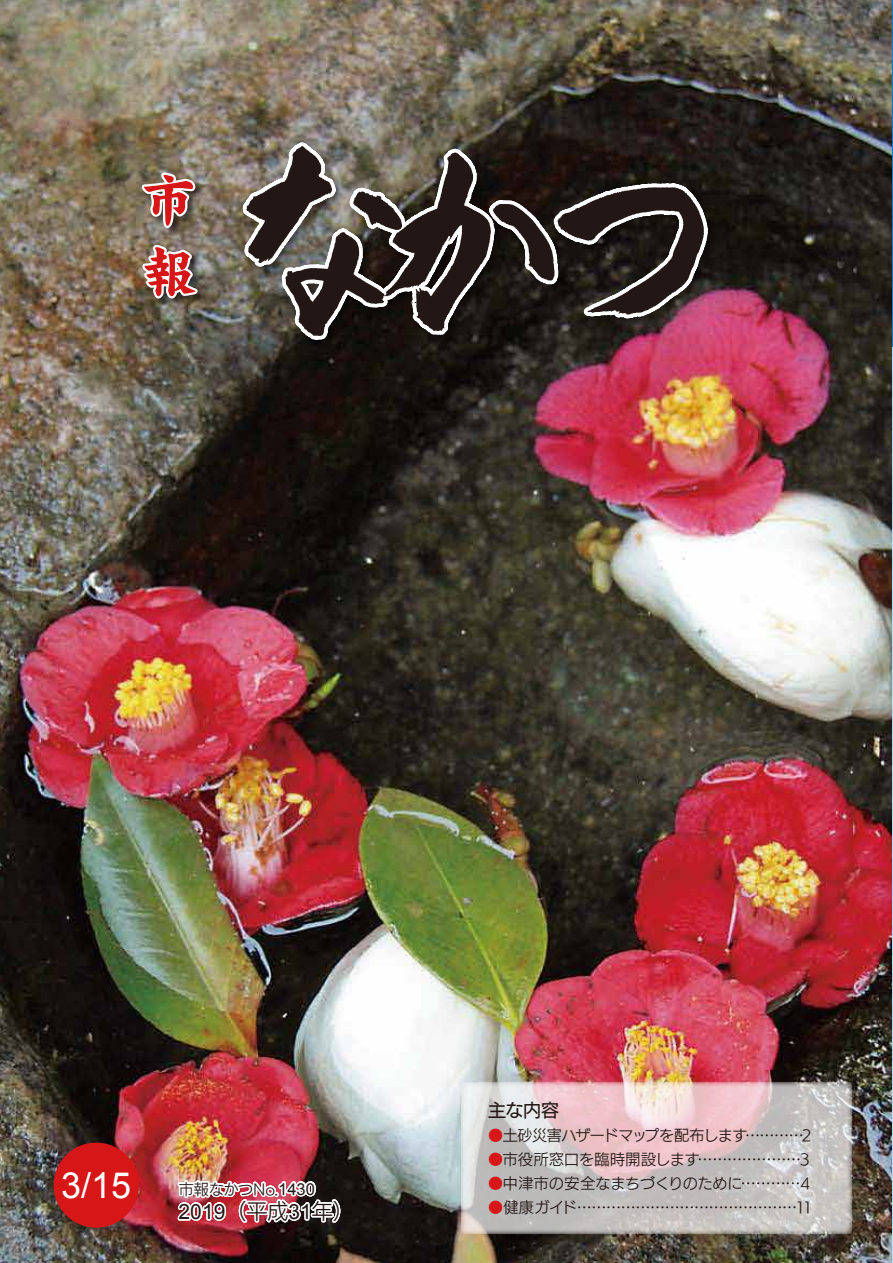
<style>
.page{position:relative;width:893px;height:1263px;background:#fff}
.page>*{position:absolute;margin:0;border:0;box-sizing:border-box;transform-origin:0 0}
.t1{font:36px "Arial";color:#fff}
.t2{font:21px "Arial";color:#221714}
.t3{font:18px "UD Kakugo Large Pr 6 M";color:#221714}
.t4{font:15px "UD Kakugo Large Pr 6 R";letter-spacing:-.005em;color:#221714}
.t5{font:15px "UD Kakugo Large Pr 6 R";letter-spacing:-.03em;color:#221714}
.t6{font:15px "UD Kakugo Large Pr 6 R";letter-spacing:.02em;color:#221714}
.s1{font-family:"Arial";font-size:16.5px}
.s2{font-family:"UD Kakugo Large Pr 6 R"}
.s3{color:#d71618}
</style>
<div class="page">
<img style="left:0;top:0;width:893px;height:1263px">
<svg style="left:461px;top:1082px;width:391px;height:152px;background:#d2c5c6"></svg>
<div style="left:54px;top:1142px;width:85px;height:85px;background:#d71618;border-radius:50%"></div>
<img style="left:176px;top:1176px;width:166px;height:50px">
<img style="left:140px;top:170px;width:69px;height:140px">
<svg style="left:140px;top:170px;width:58px;height:60px;background:#a77169"></svg>
<img style="left:140px;top:243px;width:60px;height:119px">
<img style="left:234px;top:134px;width:491px;height:223px">
<img style="left:237px;top:67px;width:474px;height:345px">
<h1 class="t1" style="left:61px;top:1162px;width:72px">3/15</h1>
<p class="t4" style="left:179px;top:1181px;width:138px">市報なかつNo.<span class="s1">1430</span></p>
<h2 class="t2" style="left:179px;top:1198px;width:177px">2019<span class="s2">（平成</span>31<span class="s2">年）</span></h2>
<p class="t3" style="left:488px;top:1100px;width:73px">主な内容</p>
<p class="t5" style="left:488px;top:1127px;width:325px"><span class="s3">●</span>土砂災害ハザードマップを配布します…………2</p>
<p class="t6" style="left:488px;top:1151px;width:323px"><span class="s3">●</span>市役所窓口を臨時開設します…………………3</p>
<p class="t4" style="left:488px;top:1175px;width:324px"><span class="s3">●</span>中津市の安全なまちづくりのために…………4</p>
<p class="t4" style="left:488px;top:1199px;width:326px"><span class="s3">●</span>健康ガイド………………………………………11</p>
</div>
